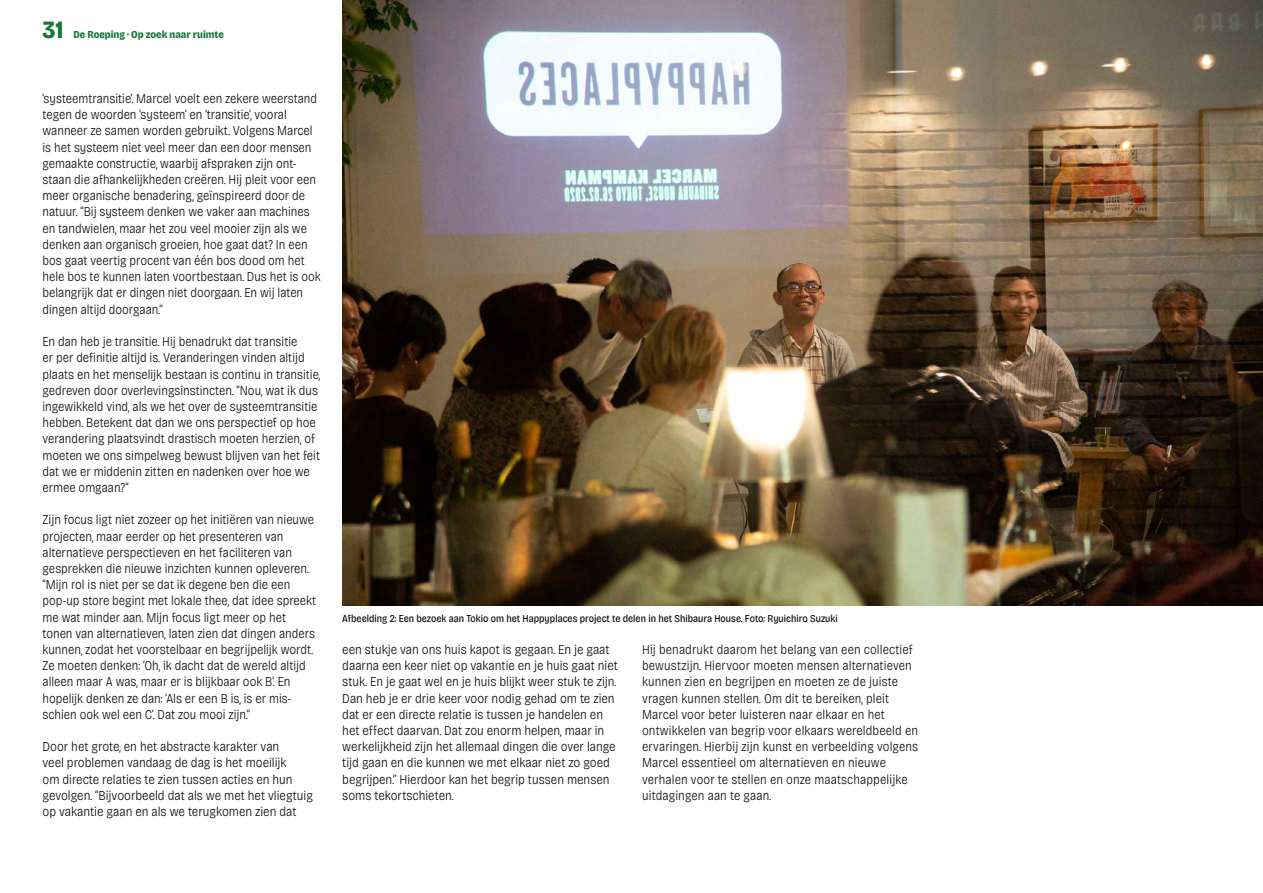
<style>
.page{position:relative;width:1263px;height:893px;background:#fff}
.page>*{position:absolute;margin:0;border:0;box-sizing:border-box;transform-origin:0 0}
.t1{font:800 semi-condensed 24.75px "Bricolage Grotesque 24 pt";color:#18773b}
.t2{font:200 semi-condensed 13.5px/16.2px "Bricolage Grotesque 24 pt";color:#000}
.t3{font:800 semi-condensed 10.65px "Bricolage Grotesque 24 pt";color:#18773b}
.t4{font:semi-condensed 10.5px "Bricolage Grotesque 24 pt";color:#000}
</style>
<div class="page">
<img style="left:342px;top:0;width:921px;height:605px">
<h1 class="t1" style="left:43px;top:10px;width:22px">31</h1>
<p class="t3" style="left:73px;top:26px;width:152px">De Roeping · Op zoek naar ruimte</p>
<p class="t2" style="left:43px;top:90px;width:280px">‘systeemtransitie’. Marcel voelt een zekere weerstand tegen de woorden ‘systeem’ en ‘transitie’, vooral wanneer ze samen worden gebruikt. Volgens Marcel is het systeem niet veel meer dan een door mensen gemaakte constructie, waarbij afspraken zijn ont&shy;staan die afhankelijkheden creëren. Hij pleit voor een meer organische benadering, geïnspireerd door de natuur. “Bij systeem denken we vaker aan machines en tandwielen, maar het zou veel mooier zijn als we denken aan organisch groeien, hoe gaat dat? In een bos gaat veertig procent van één bos dood om het hele bos te kunnen laten voortbestaan. Dus het is ook belangrijk dat er dingen niet doorgaan. En wij laten dingen altijd doorgaan.”</p>
<p class="t2" style="left:43px;top:333px;width:279px">En dan heb je transitie. Hij benadrukt dat transitie<br>er per definitie altijd is. Veranderingen vinden altijd plaats en het menselijk bestaan is continu in transitie, gedreven door overlevingsinstincten. “Nou, wat ik dus ingewikkeld vind, als we het over de systeemtransitie hebben. Betekent dat dan we ons perspectief op hoe verandering plaatsvindt drastisch moeten herzien, of moeten we ons simpelweg bewust blijven van het feit dat we er middenin zitten en nadenken over hoe we ermee omgaan?”</p>
<p class="t2" style="left:43px;top:511px;width:275px">Zijn focus ligt niet zozeer op het initiëren van nieuwe projecten, maar eerder op het presenteren van alternatieve perspectieven en het faciliteren van gesprekken die nieuwe inzichten kunnen opleveren. “Mijn rol is niet per se dat ik degene ben die een pop-up store begint met lokale thee, dat idee spreekt me wat minder aan. Mijn focus ligt meer op het tonen van alternatieven, laten zien dat dingen anders kunnen, zodat het voorstelbaar en begrijpelijk wordt.<br>Ze moeten denken: ‘Oh, ik dacht dat de wereld altijd alleen maar A was, maar er is blijkbaar ook B’. En hopelijk denken ze dan: ‘Als er een B is, is er mis&shy;schien ook wel een C’. Dat zou mooi zijn.”</p>
<p class="t2" style="left:43px;top:738px;width:272px">Door het grote, en het abstracte karakter van<br>veel problemen vandaag de dag is het moeilijk<br>om directe relaties te zien tussen acties en hun gevolgen. “Bijvoorbeeld dat als we met het vliegtuig op vakantie gaan en als we terugkomen zien dat</p>
<p class="t4" style="left:342px;top:610px;width:497px">Afbeelding 2: Een bezoek aan Tokio om het Happyplaces project te delen in het Shibaura House. Foto: Ryuichiro Suzuki</p>
<p class="t2" style="left:342px;top:641px;width:277px">een stukje van ons huis kapot is gegaan. En je gaat daarna een keer niet op vakantie en je huis gaat niet stuk. En je gaat wel en je huis blijkt weer stuk te zijn.<br>Dan heb je er drie keer voor nodig gehad om te zien dat er een directe relatie is tussen je handelen en het effect daarvan. Dat zou enorm helpen, maar in werkelijkheid zijn het allemaal dingen die over lange tijd gaan en die kunnen we met elkaar niet zo goed begrijpen.” Hierdoor kan het begrip tussen mensen soms tekortschieten.</p>
<p class="t2" style="left:642px;top:641px;width:278px">Hij benadrukt daarom het belang van een collectief bewustzijn. Hiervoor moeten mensen alternatieven kunnen zien en begrijpen en moeten ze de juiste vragen kunnen stellen. Om dit te bereiken, pleit Marcel voor beter luisteren naar elkaar en het ontwikkelen van begrip voor elkaars wereldbeeld en ervaringen. Hierbij zijn kunst en verbeelding volgens Marcel essentieel om alternatieven en nieuwe verhalen voor te stellen en onze maatschappelijke uitdagingen aan te gaan.</p>
</div>
